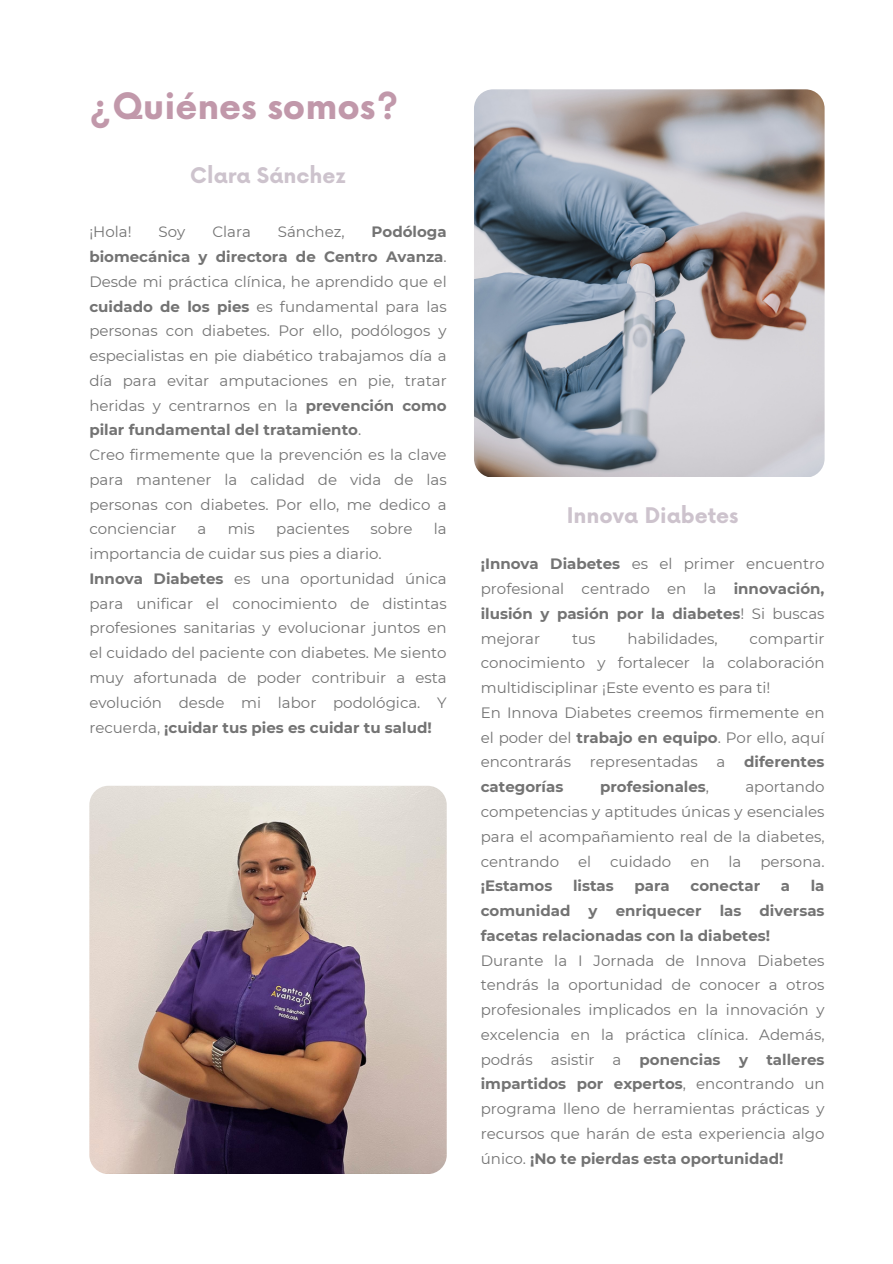
<style>
.page{position:relative;width:893px;height:1264px;background:#fff}
.page>*{position:absolute;margin:0;border:0;box-sizing:border-box;transform-origin:0 0}
.t1{font:700 35.4px "Now";color:#c198aa}
.t2{font:700 21px "Now";color:#cdc3cd}
.t3{font:15px/24.8px "Montserrat";color:#737373;text-align:justify}
.t4{font:700 15px/24.8px "Montserrat";color:#737373;text-align:justify}
.s1{font-weight:700}
.s2{font-weight:400}
</style>
<div class="page">
<img style="left:89px;top:785px;width:357px;height:388px;border-radius:19px">
<img style="left:474px;top:89px;width:350px;height:388px;border-radius:19px">
<p class="t1" style="left:89px;top:87px;width:311px">¿Quiénes somos?</p>
<p class="t2" style="left:190px;top:164px;width:157px">Clara Sánchez</p>
<p class="t3" style="left:89px;top:219px;width:359px;text-indent:282px"><span class="s1">Podóloga biomecánica y directora de Centro Avanza</span>.<br>Desde mi práctica clínica, he aprendido que el <span class="s1">cuidado de los pies</span> es fundamental para las personas con diabetes. Por ello, podólogos y especialistas en pie diabético trabajamos día a día para evitar amputaciones en pie, tratar heridas y centrarnos en la <span class="s1">prevención como pilar fundamental del tratamiento</span>.</p>
<p class="t3" style="left:89px;top:442px;width:359px">Creo firmemente que la prevención es la clave para mantener la calidad de vida de las personas con diabetes. Por ello, me dedico a concienciar</p>
<p class="t3" style="left:89px;top:219px;width:44px">¡Hola!</p>
<p class="t3" style="left:159px;top:219px;width:28px">Soy</p>
<p class="t3" style="left:212px;top:219px;width:40px">Clara</p>
<p class="t3" style="left:278px;top:219px;width:68px">Sánchez,</p>
<p class="t3" style="left:197px;top:516px;width:10px">a</p>
<p class="t3" style="left:228px;top:516px;width:29px">mis</p>
<p class="t3" style="left:276px;top:516px;width:75px">pacientes</p>
<p class="t3" style="left:370px;top:516px;width:43px">sobre</p>
<p class="t3" style="left:434px;top:516px;width:14px">la</p>
<p class="t3" style="left:89px;top:541px;width:294px">importancia de cuidar sus pies a diario.</p>
<p class="t3" style="left:89px;top:566px;width:359px"><span class="s1">Innova Diabetes</span> es una oportunidad única para unificar el conocimiento de distintas profesiones sanitarias y evolucionar juntos en el cuidado del paciente con diabetes. Me siento muy afortunada de poder contribuir a esta evolución desde mi labor podológica. Y recuerda, <span class="s1">¡cuidar tus pies es cuidar tu salud!</span></p>
<p class="t2" style="left:566px;top:504px;width:173px">Innova Diabetes</p>
<p class="t3" style="left:480px;top:551px;width:345px"><span class="s1">¡Innova Diabetes</span> es el primer encuentro profesional centrado en la <span class="s1">innovación, ilusión y pasión por la diabetes</span>! Si buscas mejorar</p>
<p class="t3" style="left:480px;top:626px;width:345px;text-indent:269px">compartir conocimiento y fortalecer la colaboración multidisciplinar ¡Este evento es para ti!</p>
<p class="t3" style="left:480px;top:700px;width:345px">En Innova Diabetes creemos firmemente en el poder del <span class="s1">trabajo en equipo</span>. Por ello, aquí encontrarás representadas a <span class="s1">diferentes categorías</span></p>
<p class="t3" style="left:572px;top:626px;width:25px">tus</p>
<p class="t3" style="left:627px;top:626px;width:92px">habilidades,</p>
<p class="t4" style="left:600px;top:774px;width:110px">profesionales<span class="s2">,</span></p>
<p class="t3" style="left:480px;top:774px;width:345px;text-indent:265px">aportando competencias y aptitudes únicas y esenciales para el acompañamiento real de la diabetes, centrando</p>
<p class="t3" style="left:578px;top:848px;width:15px">el</p>
<p class="t3" style="left:610px;top:848px;width:63px">cuidado</p>
<p class="t3" style="left:690px;top:848px;width:21px">en</p>
<p class="t3" style="left:728px;top:848px;width:14px">la</p>
<p class="t3" style="left:760px;top:848px;width:66px">persona.</p>
<p class="t4" style="left:480px;top:873px;width:73px">¡Estamos</p>
<p class="t4" style="left:573px;top:873px;width:42px">listas</p>
<p class="t4" style="left:634px;top:873px;width:37px">para</p>
<p class="t4" style="left:690px;top:873px;width:71px">conectar</p>
<p class="t4" style="left:780px;top:873px;width:11px">a</p>
<p class="t4" style="left:480px;top:873px;width:345px;text-indent:330px">la comunidad y enriquecer las diversas facetas relacionadas con la diabetes!</p>
<p class="t3" style="left:480px;top:947px;width:345px">Durante la I Jornada de Innova Diabetes tendrás la oportunidad de conocer a otros profesionales implicados en la innovación y excelencia en la práctica clínica. Además, podrás asistir a <span class="s1">ponencias y talleres impartidos por expertos</span>, encontrando un programa lleno de herramientas prácticas y recursos que harán de esta experiencia algo único. <span class="s1">¡No te pierdas esta oportunidad!</span></p>
</div>
